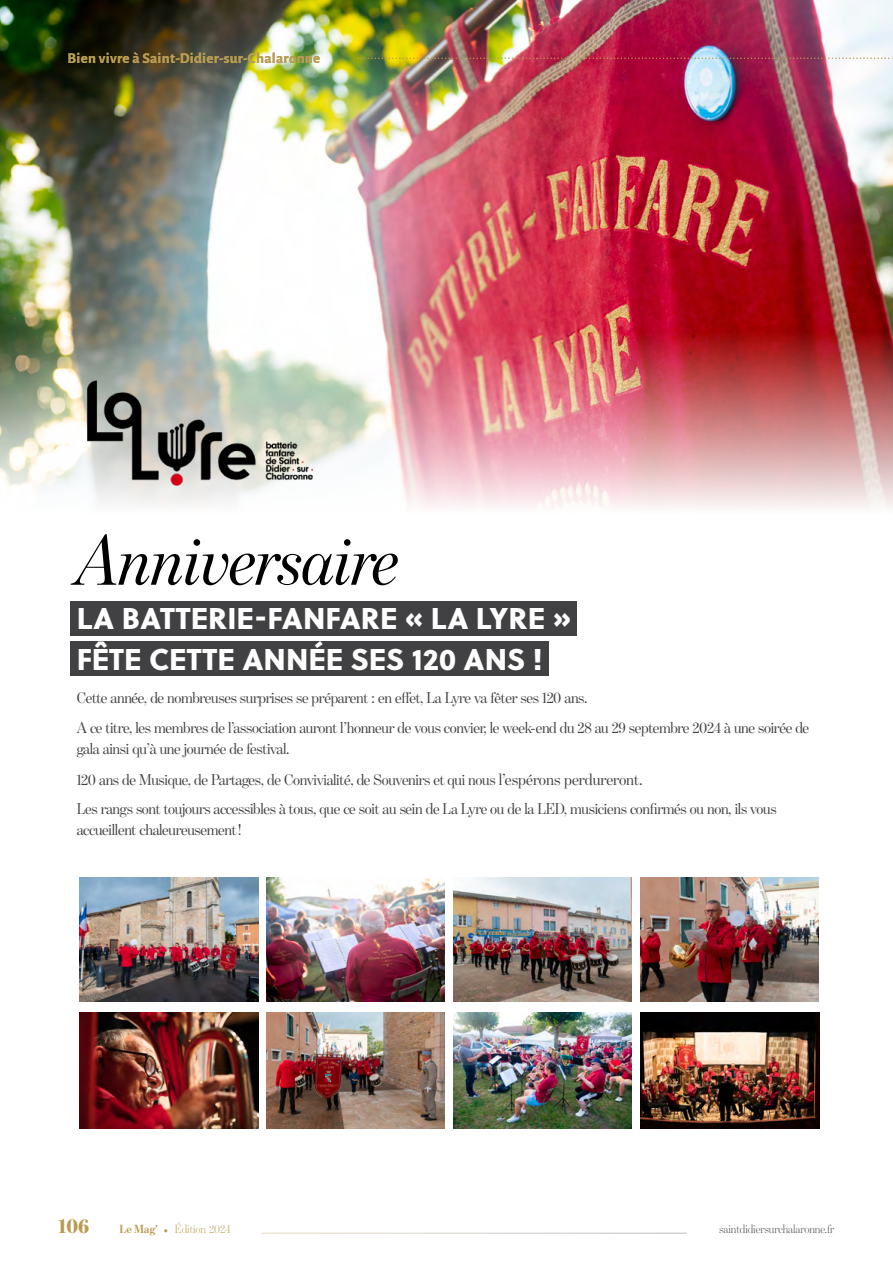
<style>
.page{position:relative;width:893px;height:1263px;background:#fff}
.page>*{position:absolute;margin:0;border:0;box-sizing:border-box;transform-origin:0 0}
.t1{font:italic 72px "Benton Mod Disp";letter-spacing:-.01em;color:#000}
.t2{font:30px/40.2px "Soleil Xb";color:#fff}
.t3{font:900 21px "Benton Mod Disp";color:#b99c52}
.t4{font:15.9px/29.5px "Benton Mod Disp";letter-spacing:-.02em;color:#414042}
.t5{font:700 15px "Alegreya Sans";letter-spacing:.02em;color:#b99c52}
.t6{font:300 12px "Benton Mod Disp";color:#414042}
.t7{font:300 12px "Benton Mod Disp";color:#b99c52}
.s1{font-size:16.5px}
.s2{font-weight:700}
</style>
<div class="page">
<img style="left:453px;top:1013px;width:179px;height:115px">
<img style="left:267px;top:877px;width:178px;height:124px">
<img style="left:267px;top:1013px;width:178px;height:115px">
<img style="left:640px;top:877px;width:179px;height:125px">
<img style="left:80px;top:877px;width:178px;height:125px">
<img style="left:640px;top:1013px;width:179px;height:115px">
<img style="left:80px;top:1013px;width:178px;height:115px">
<img style="left:453px;top:877px;width:179px;height:125px">
<img style="left:0;top:0;width:893px;height:617px">
<div style="left:71px;top:601px;width:506px;height:34px;background:#414042"></div>
<div style="left:71px;top:641px;width:478px;height:34px;background:#414042"></div>
<img style="left:49px;top:325px;width:302px;height:214px">
<svg style="left:358px;top:58px;width:535px;height:1px"></svg>
<p class="t5" style="left:68px;top:48px;width:254px">Bien vivre à Saint-Didier-sur-Chalaronne</p>
<h1 class="t1" style="left:77px;top:520px;width:325px">Anniversaire</h1>
<h2 class="t2" style="left:77px;top:597px;width:496px">LA BATTERIE-FANFARE « LA LYRE »<br>FÊTE CETTE ANNÉE SES 120 ANS !</h2>
<p class="t4" style="left:77px;top:683px;width:734px">Cette année, de nombreuses surprises se préparent : en effet, La Lyre va fêter ses 120 ans.<br>A ce titre, les membres de l’association auront l’honneur de vous convier, le week-end du 28 au 29 septembre 2024 à une soirée de</p>
<p class="t4" style="left:77px;top:733px;width:567px;line-height:31px">gala ainsi qu’à une journée de festival.<br>120 ans de Musique, de Partages, de Convivialité, de Souvenirs et qui nous <span class="s1">l’espérons perdureront.</span></p>
<p class="t4" style="left:77px;top:798px;width:701px;line-height:21px">Les rangs sont toujours accessibles à tous, que ce soit au sein de La Lyre ou de la LED, musiciens confirmés ou non, ils vous accueillent chaleureusement !</p>
<h3 class="t3" style="left:59px;top:1214px;width:32px">106</h3>
<p class="t7" style="left:120px;top:1223px;width:113px"><span class="s2">Le Mag'</span> • Édition 2024</p>
<p class="t6" style="left:719px;top:1223px;width:117px">saintdidiersurchalaronne.fr</p>
</div>
